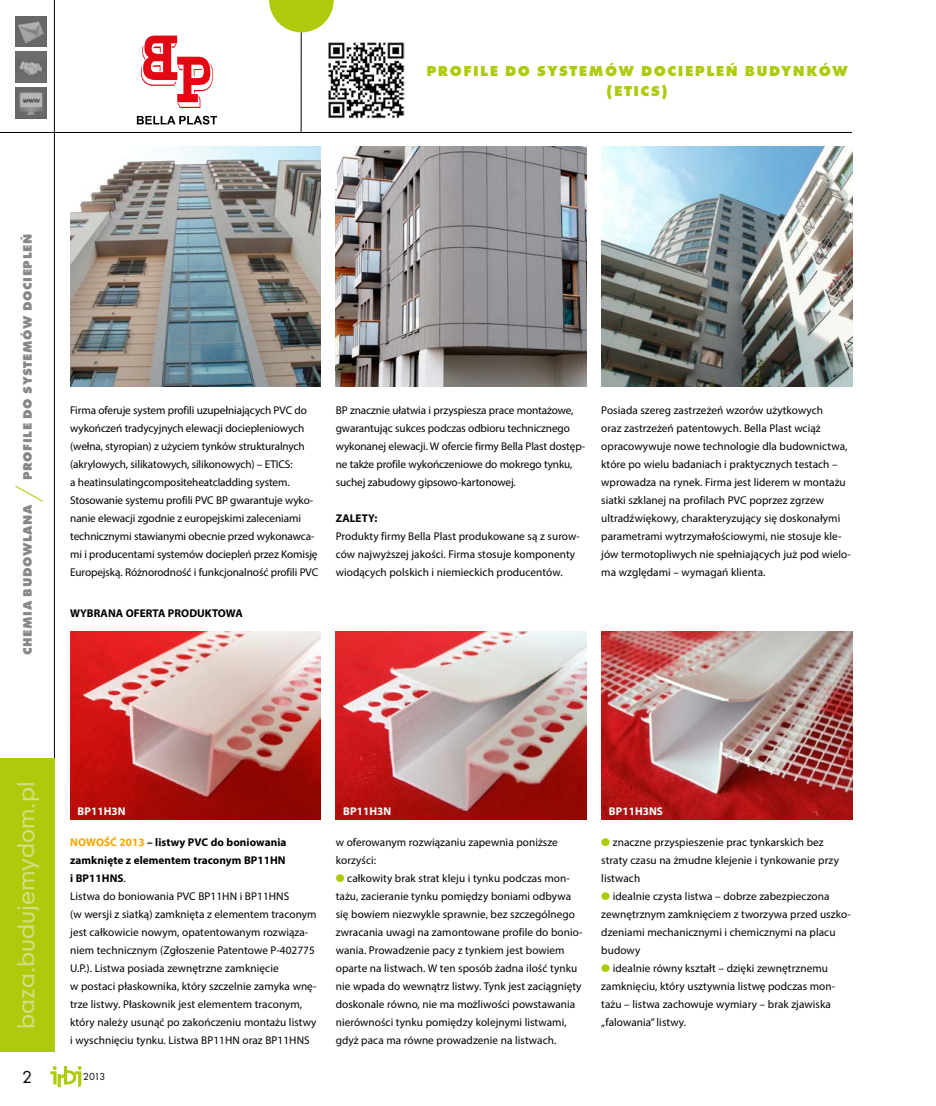
<style>
.page{position:relative;width:936px;height:1106px;background:#fff}
.page>*{position:absolute;margin:0;border:0;box-sizing:border-box;transform-origin:0 0}
.t1{font:30px "Futura TEE Ligh";color:#afca0b}
.t2{font:22.5px "Geometric 706 Md EU";color:#d3df84}
.t3{font:18px "Futura TEE";color:#000}
.t4{font:700 15px/19.8px "Futura TEE Extr";letter-spacing:.1em;color:#afca0b;text-align:center}
.t5{font:700 12.75px "Futura TEE Extr";letter-spacing:.05em;color:#878787}
.t6{font:11.25px/18px "Myriad Pro";letter-spacing:.005em;color:#000}
.t7{font:700 11.25px "Myriad Pro";letter-spacing:.005em;color:#000}
.t8{font:700 11.25px "Myriad Pro";letter-spacing:.005em;color:#fff}
.t9{font:10.5px "Futura TEE";color:#000}
.s1{font-weight:700;color:#f7a600}
.s2{font-weight:700}
.s3{color:#afca0b}
</style>
<div class="page">
<hr style="left:54px;top:0;width:1px;height:1052px;background:#000">
<svg style="left:50px;top:1066px;width:31px;height:21px"></svg>
<div style="left:0;top:758px;width:54px;height:294px;background:#afca0b"></div>
<hr style="left:0;top:132px;width:851px;height:1px;background:#000">
<hr style="left:301px;top:32px;width:1px;height:101px;background:#000">
<svg style="left:16px;top:16px;width:30px;height:31px"></svg>
<svg style="left:16px;top:52px;width:30px;height:30px"></svg>
<svg style="left:16px;top:88px;width:30px;height:30px"></svg>
<svg style="left:269px;top:0;width:64px;height:32px"></svg>
<img style="left:328px;top:42px;width:76px;height:76px">
<svg style="left:141px;top:36px;width:72px;height:72px"></svg>
<svg style="left:137px;top:116px;width:80px;height:9px"></svg>
<img style="left:336px;top:631px;width:250px;height:188px">
<img style="left:336px;top:146px;width:250px;height:241px">
<img style="left:70px;top:631px;width:251px;height:188px">
<img style="left:70px;top:146px;width:251px;height:241px">
<img style="left:601px;top:631px;width:251px;height:188px">
<img style="left:601px;top:146px;width:251px;height:241px">
<h3 class="t4" style="left:426px;top:61px;width:423px">PROFILE DO SYSTEMÓW DOCIEPLEŃ BUDYNKÓW (ETICS)</h3>
<p class="t5" style="left:20px;top:480px;width:248px;rotate:-90deg">PROFILE DO SYSTEMÓW DOCIEPLEŃ</p>
<h1 class="t1" style="left:11px;top:502px;width:18px;rotate:-90deg">/</h1>
<p class="t5" style="left:20px;top:655px;width:152px;rotate:-90deg">CHEMIA BUDOWLANA</p>
<p class="t6" style="left:70px;top:401px;width:249px">Firma oferuje system profili uzupełniających PVC do wykończeń tradycyjnych elewacji dociepleniowych (wełna, styropian) z użyciem tynków strukturalnych (akrylowych, silikatowych, silikonowych) – ETICS:<br>a heatinsulatingcompositeheatcladding system.<br>Stosowanie systemu profili PVC BP gwarantuje wyko&shy;nanie elewacji zgodnie z europejskimi zaleceniami technicznymi stawianymi obecnie przed wykonawca&shy;mi i producentami systemów dociepleń przez Komisję Europejską. Różnorodność i funkcjonalność profili PVC</p>
<p class="t6" style="left:336px;top:401px;width:251px">BP znacznie ułatwia i przyspiesza prace montażowe, gwarantując sukces podczas odbioru technicznego wykonanej elewacji. W ofercie firmy Bella Plast dostęp&shy;ne także profile wykończeniowe do mokrego tynku, suchej zabudowy gipsowo-kartonowej.</p>
<p class="t7" style="left:336px;top:511px;width:43px">ZALETY:</p>
<p class="t6" style="left:336px;top:527px;width:245px">Produkty firmy Bella Plast produkowane są z surow&shy;ców najwyższej jakości. Firma stosuje komponenty wiodących polskich i niemieckich producentów.</p>
<p class="t7" style="left:70px;top:605px;width:174px">WYBRANA OFERTA PRODUKTOWA</p>
<p class="t6" style="left:601px;top:401px;width:251px">Posiada szereg zastrzeżeń wzorów użytkowych<br>oraz zastrzeżeń patentowych. Bella Plast wciąż opracowywuje nowe technologie dla budownictwa, które po wielu badaniach i praktycznych testach – wprowadza na rynek. Firma jest liderem w montażu siatki szklanej na profilach PVC poprzez zgrzew ultradźwiękowy, charakteryzujący się doskonałymi parametrami wytrzymałościowymi, nie stosuje kle&shy;jów termotopliwych nie spełniających już pod wielo&shy;ma względami – wymagań klienta.</p>
<h2 class="t2" style="left:11px;top:1028px;width:249px;rotate:-90deg">baza.budujemydom.pl</h2>
<h3 class="t3" style="left:22px;top:1065px;width:12px">2</h3>
<p class="t8" style="left:78px;top:804px;width:49px">BP11H3N</p>
<p class="t8" style="left:343px;top:804px;width:49px">BP11H3N</p>
<p class="t8" style="left:609px;top:804px;width:56px">BP11H3NS</p>
<p class="t6" style="left:70px;top:833px;width:248px"><span class="s1">NOWOŚĆ 2013</span> <span class="s2">– listwy PVC do boniowania zamknięte z elementem traconym BP11HN<br>i BP11HNS</span>.<br>Listwa do boniowania PVC BP11HN i BP11HNS<br>(w wersji z siatką) zamknięta z elementem traconym jest całkowicie nowym, opatentowanym rozwiąza&shy;niem technicznym (Zgłoszenie Patentowe P-402775<br>U.P.). Listwa posiada zewnętrzne zamknięcie<br>w postaci płaskownika, który szczelnie zamyka wnę&shy;trze listwy. Płaskownik jest elementem traconym, który należy usunąć po zakończeniu montażu listwy i wyschnięciu tynku. Listwa BP11HN oraz BP11HNS</p>
<p class="t6" style="left:336px;top:833px;width:224px">w oferowanym rozwiązaniu zapewnia poniższe korzyści:</p>
<p class="t6" style="left:336px;top:869px;width:248px"><span class="s3">●</span> całkowity brak strat kleju i tynku podczas mon&shy;tażu, zacieranie tynku pomiędzy boniami odbywa się bowiem niezwykle sprawnie, bez szczególnego zwracania uwagi na zamontowane profile do bonio&shy;wania. Prowadzenie pacy z tynkiem jest bowiem oparte na listwach. W ten sposób żadna ilość tynku nie wpada do wewnątrz listwy. Tynk jest zaciągnięty doskonale równo, nie ma możliwości powstawania nierówności tynku pomiędzy kolejnymi listwami, gdyż paca ma równe prowadzenie na listwach.</p>
<p class="t9" style="left:83px;top:1070px;width:24px">2013</p>
<p class="t6" style="left:601px;top:833px;width:239px"><span class="s3">●</span> znaczne przyspieszenie prac tynkarskich bez straty czasu na żmudne klejenie i tynkowanie przy listwach</p>
<p class="t6" style="left:601px;top:887px;width:251px"><span class="s3">●</span> idealnie czysta listwa – dobrze zabezpieczona zewnętrznym zamknięciem z tworzywa przed uszko&shy;dzeniami mechanicznymi i chemicznymi na placu budowy</p>
<p class="t6" style="left:601px;top:959px;width:235px"><span class="s3">●</span> idealnie równy kształt – dzięki zewnętrznemu zamknięciu, który usztywnia listwę podczas mon&shy;tażu – listwa zachowuje wymiary – brak zjawiska „falowania” listwy.</p>
</div>
